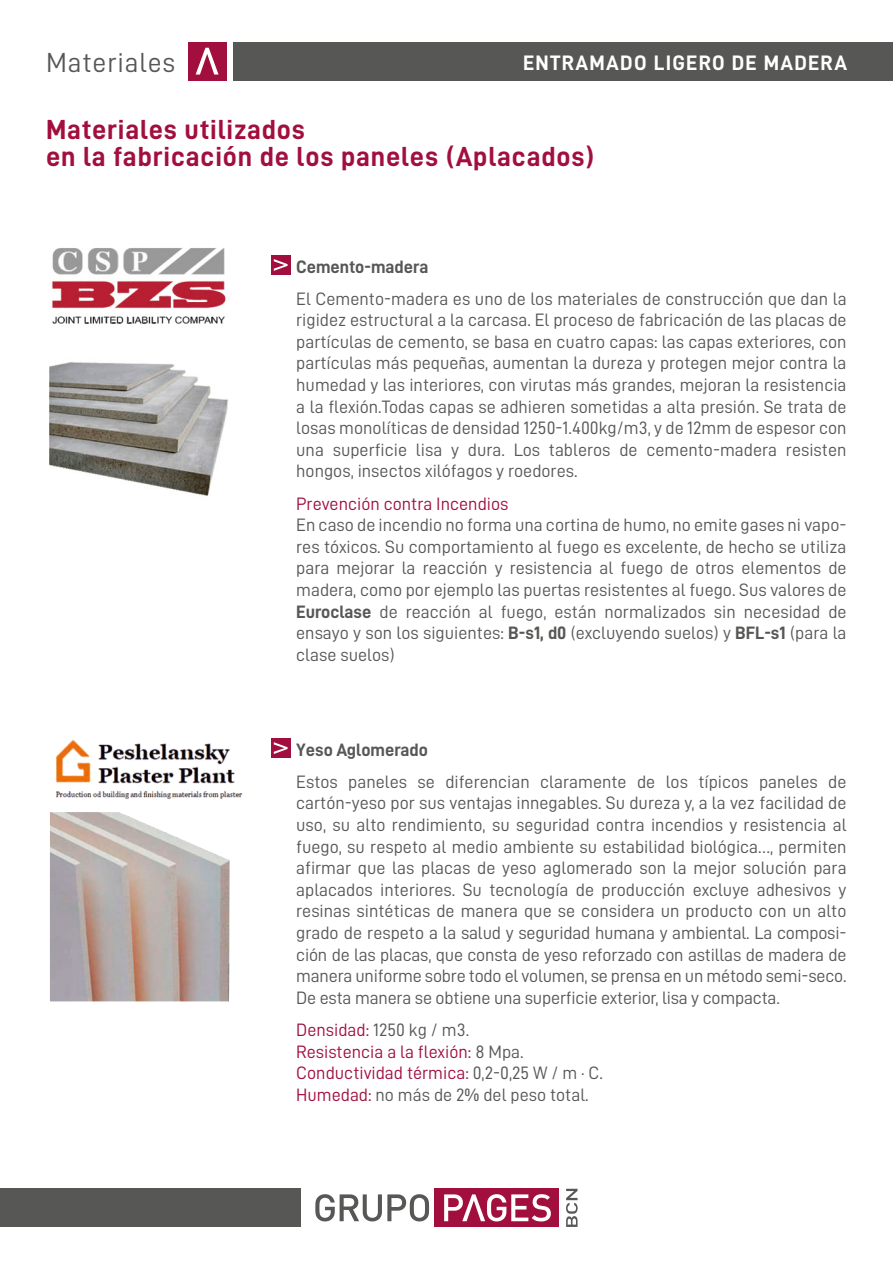
<style>
.page{position:relative;width:893px;height:1263px;background:#fff}
.page>*{position:absolute;margin:0;border:0;box-sizing:border-box;transform-origin:0 0}
.t1{font:27.75px/27px "D DIN Bold";letter-spacing:.03em;color:#a20f3e}
.t2{font:27.75px "D DIN";letter-spacing:.03em;color:#575756}
.t3{font:21px "D DIN Bold";letter-spacing:.06em;color:#fff}
.t4{font:18px/21.6px "D DIN";color:#575756;text-align:justify}
.t5{font:18px/21.6px "D DIN";color:#a20f3e}
.t6{font:18px "D DIN Bold";color:#575756}
.s1{font-family:"D DIN Bold"}
.s2{color:#575756}
</style>
<div class="page">
<div style="left:188px;top:42px;width:38px;height:38px;background:#a20f3e"></div>
<svg style="left:196px;top:48px;width:23px;height:27px"></svg>
<div style="left:271px;top:255px;width:20px;height:20px;background:#a20f3e"></div>
<svg style="left:274px;top:259px;width:14px;height:12px"></svg>
<div style="left:234px;top:42px;width:659px;height:38px;background:#575756"></div>
<div style="left:434px;top:1189px;width:125px;height:38px;background:#a20f3e"></div>
<svg style="left:315px;top:1194px;width:114px;height:27px"></svg>
<svg style="left:444px;top:1194px;width:107px;height:27px"></svg>
<svg style="left:566px;top:1189px;width:12px;height:38px"></svg>
<div style="left:0;top:1189px;width:301px;height:38px;background:#575756"></div>
<div style="left:271px;top:738px;width:20px;height:20px;background:#a20f3e"></div>
<svg style="left:274px;top:742px;width:14px;height:12px"></svg>
<img style="left:49px;top:248px;width:179px;height:248px">
<img style="left:50px;top:812px;width:180px;height:189px">
<img style="left:55px;top:739px;width:188px;height:60px">
<h1 class="t2" style="left:46px;top:52px;width:131px">Materiales</h1>
<p class="t3" style="left:523px;top:55px;width:326px">ENTRAMADO LIGERO DE MADERA</p>
<h1 class="t1" style="left:46px;top:119px;width:549px">Materiales utilizados<br>en la fabricación de los paneles (Aplacados)</h1>
<p class="t6" style="left:296px;top:260px;width:134px">Cemento-madera</p>
<p class="t4" style="left:296px;top:289px;width:552px">El Cemento-madera es uno de los materiales de construcción que dan la rigidez estructural a la carcasa. El proceso de fabricación de las placas de partículas de cemento, se basa en cuatro capas: las capas exteriores, con partículas más pequeñas, aumentan la dureza y protegen mejor contra la humedad y las interiores, con virutas más grandes, mejoran la resistencia a la flexión.Todas capas se adhieren sometidas a alta presión. Se trata de losas monolíticas de densidad 1250-1.400kg/m3, y de 12mm de espesor con una superficie lisa y dura. Los tableros de cemento-madera resisten hongos, insectos xilófagos y roedores.</p>
<p class="t5" style="left:296px;top:494px;width:214px">Prevención contra Incendios</p>
<p class="t4" style="left:296px;top:516px;width:552px">En caso de incendio no forma una cortina de humo, no emite gases ni vapo&shy;res tóxicos. Su comportamiento al fuego es excelente, de hecho se utiliza para mejorar la reacción y resistencia al fuego de otros elementos de madera, como por ejemplo las puertas resistentes al fuego. Sus valores de <span class="s1">Euroclase</span> de reacción al fuego, están normalizados sin necesidad de ensayo y son los siguientes: <span class="s1">B-s1, d0</span> (excluyendo suelos) y <span class="s1">BFL-s1</span> (para la clase suelos)</p>
<p class="t6" style="left:296px;top:743px;width:133px">Yeso Aglomerado</p>
<p class="t4" style="left:296px;top:772px;width:552px">Estos paneles se diferencian claramente de los típicos paneles de cartón-yeso por sus ventajas innegables. Su dureza y, a la vez facilidad de uso, su alto rendimiento, su seguridad contra incendios y resistencia al fuego, su respeto al medio ambiente su estabilidad biológica…, permiten afirmar que las placas de yeso aglomerado son la mejor solución para aplacados interiores. Su tecnología de producción excluye adhesivos y resinas sintéticas de manera que se considera un producto con un alto grado de respeto a la salud y seguridad humana y ambiental. La composi&shy;ción de las placas, que consta de yeso reforzado con astillas de madera de manera uniforme sobre todo el volumen, se prensa en un método semi-seco.<br>De esta manera se obtiene una superficie exterior, lisa y compacta.</p>
<p class="t5" style="left:296px;top:1020px;width:308px">Densidad: <span class="s2">1250 kg / m3.<br></span>Resistencia a la flexión: <span class="s2">8 Mpa.<br></span>Conductividad térmica: <span class="s2">0,2-0,25 W / m · C.<br></span>Humedad: <span class="s2">no más de 2% del peso total.</span></p>
</div>
